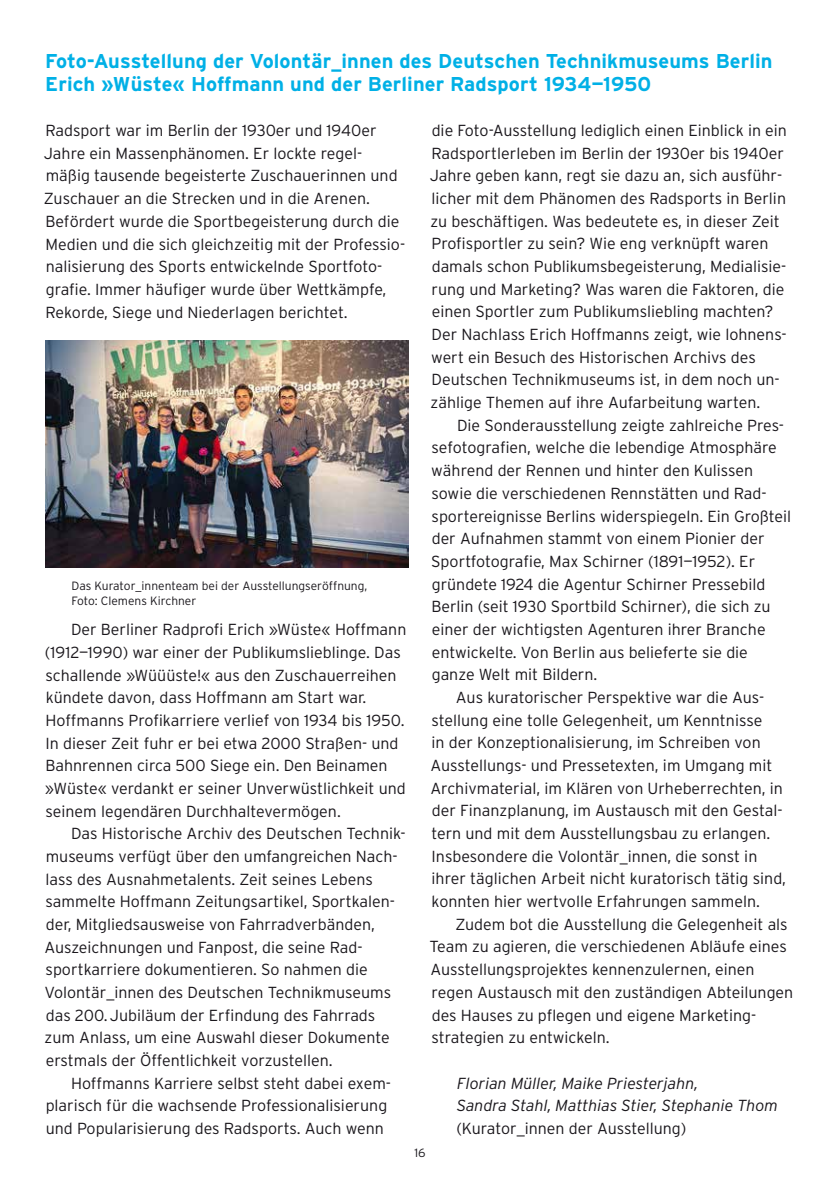
<style>
.page{position:relative;width:840px;height:1191px;background:#fff}
.page>*{position:absolute;margin:0;border:0;box-sizing:border-box;transform-origin:0 0}
.t1{font:700 20px/22.6px "Interstate";letter-spacing:.005em;color:#00b0e6}
.t2{font:300 16px/22.6px "Interstate";color:#1a171c}
.t3{font:italic 300 16px/22.6px "Interstate";color:#1a171c}
.t4{font:300 12px/15.2px "Interstate";color:#1a171c}
</style>
<div class="page">
<img style="left:45px;top:340px;width:363px;height:227px">
<p class="t1" style="left:45px;top:50px;width:728px">Foto-Ausstellung der Volontär_innen des Deutschen Technikmuseums Berlin<br>Erich »Wüste« Hoffmann und der Berliner Radsport 1934—1950</p>
<p class="t2" style="left:44px;top:119px;width:363px">Radsport war im Berlin der 1930er und 1940er Jahre ein Massenphänomen. Er lockte regel&shy;mäßig tausende begeisterte Zuschauerinnen und Zuschauer an die Strecken und in die Arenen.<br>Befördert wurde die Sportbegeisterung durch die Medien und die sich gleichzeitig mit der Professio&shy;nalisierung des Sports entwickelnde Sportfoto&shy;grafie. Immer häufiger wurde über Wettkämpfe, Rekorde, Siege und Niederlagen berichtet.</p>
<p class="t4" style="left:71px;top:578px;width:297px">Das Kurator_innenteam bei der Ausstellungseröffnung,<br>Foto: Clemens Kirchner</p>
<p class="t2" style="left:45px;top:618px;width:363px;text-indent:26px">Der Berliner Radprofi Erich »Wüste« Hoffmann (1912—1990) war einer der Publikumslieblinge. Das schallende »Wüüüste!« aus den Zuschauerreihen kündete davon, dass Hoffmann am Start war.<br>Hoffmanns Profikarriere verlief von 1934 bis 1950.<br>In dieser Zeit fuhr er bei etwa 2000 Straßen- und Bahnrennen circa 500 Siege ein. Den Beinamen »Wüste« verdankt er seiner Unverwüstlichkeit und seinem legendären Durchhaltevermögen.</p>
<p class="t2" style="left:44px;top:822px;width:362px;text-indent:27px">Das Historische Archiv des Deutschen Technik&shy;museums verfügt über den umfangreichen Nach&shy;lass des Ausnahmetalents. Zeit seines Lebens sammelte Hoffmann Zeitungsartikel, Sportkalen&shy;der, Mitgliedsausweise von Fahrradverbänden, Auszeichnungen und Fanpost, die seine Rad&shy;sportkarriere dokumentieren. So nahmen die Volontär_innen des Deutschen Technikmuseums das 200.Jubiläum der Erfindung des Fahrrads zum Anlass, um eine Auswahl dieser Dokumente erstmals der Öffentlichkeit vorzustellen.</p>
<p class="t2" style="left:46px;top:1071px;width:347px;text-indent:25px">Hoffmanns Karriere selbst steht dabei exem&shy;plarisch für die wachsende Professionalisierung und Popularisierung des Radsports. Auch wenn</p>
<p class="t2" style="left:429px;top:119px;width:358px">die Foto-Ausstellung lediglich einen Einblick in ein Radsportlerleben im Berlin der 1930er bis 1940er Jahre geben kann, regt sie dazu an, sich ausführ&shy;licher mit dem Phänomen des Radsports in Berlin zu beschäftigen. Was bedeutete es, in dieser Zeit Profisportler zu sein? Wie eng verknüpft waren damals schon Publikumsbegeisterung, Medialisie&shy;rung und Marketing? Was waren die Faktoren, die einen Sportler zum Publikumsliebling machten?<br>Der Nachlass Erich Hoffmanns zeigt, wie lohnens&shy;wert ein Besuch des Historischen Archivs des Deutschen Technikmuseums ist, in dem noch un&shy;zählige Themen auf ihre Aufarbeitung warten.</p>
<p class="t2" style="left:457px;top:414px;width:328px">Die Sonderausstellung zeigte zahlreiche Pres-</p>
<p class="t2" style="left:431px;top:436px;width:347px">sefotografien, welche die lebendige Atmosphäre</p>
<p class="t2" style="left:431px;top:459px;width:323px">während der Rennen und hinter den Kulissen</p>
<p class="t2" style="left:431px;top:482px;width:336px">sowie die verschiedenen Rennstätten und Rad-</p>
<p class="t2" style="left:431px;top:504px;width:361px">sportereignisse Berlins widerspiegeln. Ein Großteil</p>
<p class="t2" style="left:431px;top:527px;width:334px">der Aufnahmen stammt von einem Pionier der</p>
<p class="t2" style="left:431px;top:550px;width:325px">Sportfotografie, Max Schirner (1891—1952). Er</p>
<p class="t2" style="left:431px;top:572px;width:335px">gründete 1924 die Agentur Schirner Pressebild</p>
<p class="t2" style="left:431px;top:595px;width:340px">Berlin (seit 1930 Sportbild Schirner), die sich zu</p>
<p class="t2" style="left:431px;top:618px;width:335px">einer der wichtigsten Agenturen ihrer Branche</p>
<p class="t2" style="left:431px;top:640px;width:317px">entwickelte. Von Berlin aus belieferte sie die</p>
<p class="t2" style="left:431px;top:663px;width:167px">ganze Welt mit Bildern.</p>
<p class="t2" style="left:455px;top:686px;width:309px">Aus kuratorischer Perspektive war die Aus-</p>
<p class="t2" style="left:431px;top:708px;width:332px">stellung eine tolle Gelegenheit, um Kenntnisse</p>
<p class="t2" style="left:431px;top:731px;width:330px">in der Konzeptionalisierung, im Schreiben von</p>
<p class="t2" style="left:430px;top:754px;width:343px">Ausstellungs- und Pressetexten, im Umgang mit</p>
<p class="t2" style="left:430px;top:776px;width:354px">Archivmaterial, im Klären von Urheberrechten, in</p>
<p class="t2" style="left:431px;top:799px;width:352px">der Finanzplanung, im Austausch mit den Gestal-</p>
<p class="t2" style="left:431px;top:822px;width:340px">tern und mit dem Ausstellungsbau zu erlangen.</p>
<p class="t2" style="left:431px;top:844px;width:327px">Insbesondere die Volontär_innen, die sonst in</p>
<p class="t2" style="left:431px;top:867px;width:356px">ihrer täglichen Arbeit nicht kuratorisch tätig sind,</p>
<p class="t2" style="left:431px;top:890px;width:329px">konnten hier wertvolle Erfahrungen sammeln.</p>
<p class="t2" style="left:455px;top:912px;width:334px">Zudem bot die Ausstellung die Gelegenheit als</p>
<p class="t2" style="left:429px;top:935px;width:359px">Team zu agieren, die verschiedenen Abläufe eines</p>
<p class="t2" style="left:430px;top:958px;width:325px">Ausstellungsprojektes kennenzulernen, einen</p>
<p class="t2" style="left:431px;top:980px;width:363px">regen Austausch mit den zuständigen Abteilungen</p>
<p class="t2" style="left:431px;top:1003px;width:326px">des Hauses zu pflegen und eigene Marketing-</p>
<p class="t2" style="left:431px;top:1026px;width:180px">strategien zu entwickeln.</p>
<p class="t3" style="left:456px;top:1071px;width:323px">Florian Müller, Maike Priesterjahn,<br>Sandra Stahl, Matthias Stier, Stephanie Thom</p>
<p class="t2" style="left:456px;top:1116px;width:231px">(Kurator_innen der Ausstellung)</p>
<p class="t4" style="left:414px;top:1145px;width:13px">16</p>
</div>
